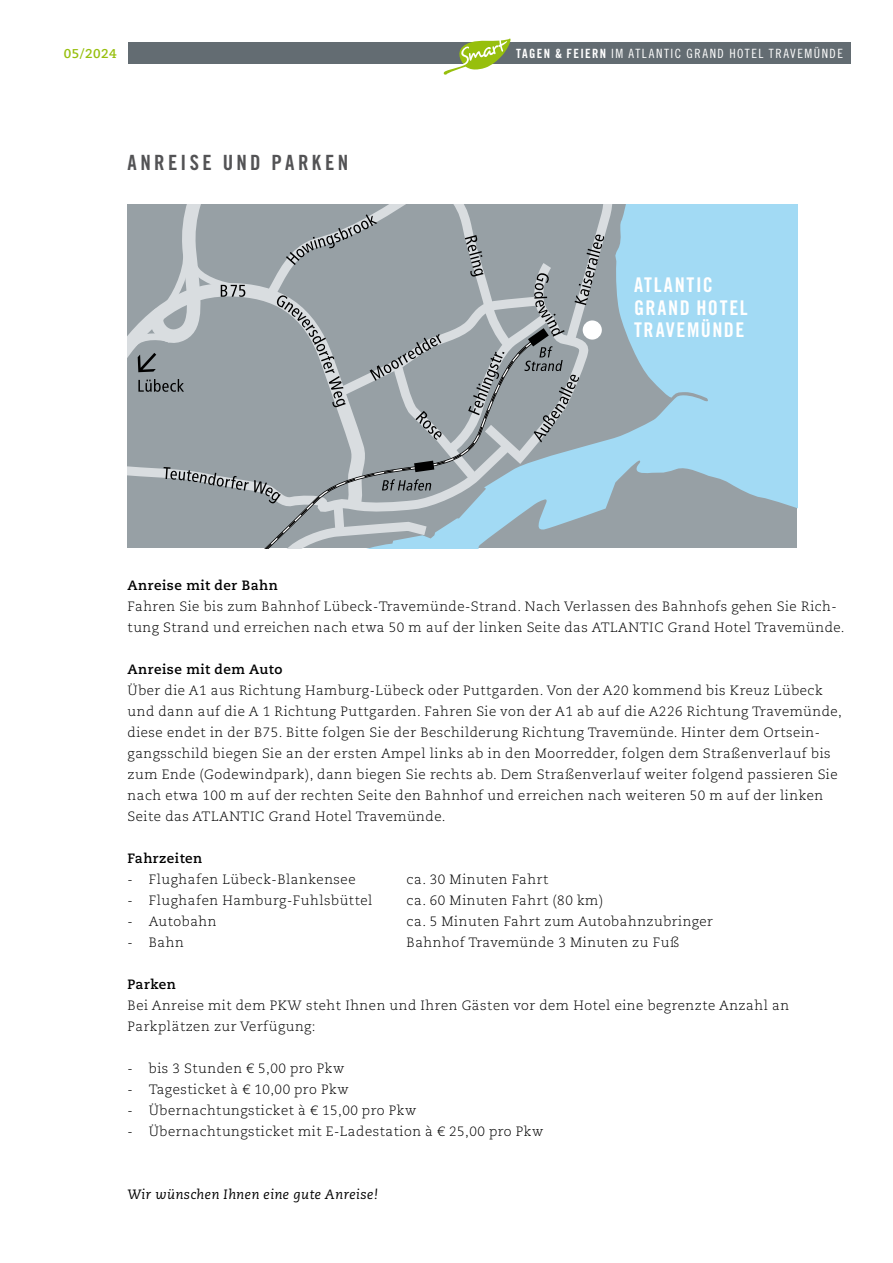
<style>
.page{position:relative;width:893px;height:1263px;background:#fff}
.page>*{position:absolute;margin:0;border:0;box-sizing:border-box;transform-origin:0 0}
.t1{font:21px "Trade Gothic LT Pro Bd Cn 20";letter-spacing:.16em;color:#535355}
.t2{font:20.25px/22.5px "Trade Gothic Bold Cond Twenty";letter-spacing:.08em;color:#fff}
.t3{font:300 13.5px/21px "Caecilia LT Pro 45";letter-spacing:.04em;color:#000}
.t4{font:700 13.5px "Caecilia LT Pro 75";letter-spacing:.04em;color:#000}
.t5{font:italic 13.5px "Caecilia LT Pro 56";letter-spacing:.04em;color:#000}
.t6{font:12.75px "Trade Gothic LT Std Cn 18";letter-spacing:.12em;color:#fff}
.t7{font:700 12.75px "Caecilia LT Pro 75";letter-spacing:.04em;color:#97bf0d}
.s1{font-family:"Trade Gothic LT Pro Bd Cn 20"}
</style>
<div class="page">
<div style="left:128px;top:43px;width:722px;height:21px;background:#636c72"></div>
<svg style="left:443px;top:38px;width:68px;height:37px"></svg>
<svg style="left:620px;top:204px;width:177px;height:344px;background:#9fcbe0"></svg>
<svg style="left:128px;top:204px;width:492px;height:344px;background:#9ca7ac"></svg>
<p class="t7" style="left:64px;top:45px;width:54px">05/2024</p>
<p class="t6" style="left:516px;top:46px;width:328px"><span class="s1">TAGEN &amp; FEIERN</span> IM ATLANTIC GRAND HOTEL TRAVEMÜNDE</p>
<h1 class="t1" style="left:128px;top:150px;width:222px">ANREISE UND PARKEN</h1>
<h2 class="t2" style="left:634px;top:274px;width:115px">ATLANTIC<br>GRAND HOTEL<br>TRAVEMÜNDE</h2>
<p class="t4" style="left:128px;top:576px;width:152px">Anreise mit der Bahn</p>
<p class="t3" style="left:128px;top:596px;width:719px">Fahren Sie bis zum Bahnhof Lübeck-Travemünde-Strand. Nach Verlassen des Bahnhofs gehen Sie Rich&shy;tung Strand und erreichen nach etwa 50 m auf der linken Seite das ATLANTIC Grand Hotel Travemünde.</p>
<p class="t4" style="left:128px;top:660px;width:156px">Anreise mit dem Auto</p>
<p class="t3" style="left:128px;top:680px;width:716px">Über die A1 aus Richtung Hamburg-Lübeck oder Puttgarden. Von der A20 kommend bis Kreuz Lübeck und dann auf die A 1 Richtung Puttgarden. Fahren Sie von der A1 ab auf die A226 Richtung Travemünde, diese endet in der B75. Bitte folgen Sie der Beschilderung Richtung Travemünde. Hinter dem Ortsein&shy;gangsschild biegen Sie an der ersten Ampel links ab in den Moorredder, folgen dem Straßenverlauf bis zum Ende (Godewindpark), dann biegen Sie rechts ab. Dem Straßenverlauf weiter folgend passieren Sie nach etwa 100 m auf der rechten Seite den Bahnhof und erreichen nach weiteren 50 m auf der linken Seite das ATLANTIC Grand Hotel Travemünde.</p>
<p class="t4" style="left:128px;top:849px;width:76px">Fahrzeiten</p>
<p class="t3" style="left:128px;top:869px;width:230px">- Flughafen Lübeck-Blankensee</p>
<p class="t3" style="left:407px;top:869px;width:143px">ca. 30 Minuten Fahrt</p>
<p class="t3" style="left:128px;top:890px;width:246px">- Flughafen Hamburg-Fuhlsbüttel</p>
<p class="t3" style="left:407px;top:890px;width:198px">ca. 60 Minuten Fahrt (80 km)</p>
<p class="t3" style="left:128px;top:911px;width:91px">- Autobahn</p>
<p class="t3" style="left:407px;top:911px;width:308px">ca. 5 Minuten Fahrt zum Autobahnzubringer</p>
<p class="t3" style="left:128px;top:932px;width:58px">- Bahn</p>
<p class="t3" style="left:407px;top:932px;width:274px">Bahnhof Travemünde 3 Minuten zu Fuß</p>
<p class="t4" style="left:128px;top:975px;width:50px">Parken</p>
<p class="t3" style="left:128px;top:995px;width:663px">Bei Anreise mit dem PKW steht Ihnen und Ihren Gästen vor dem Hotel eine begrenzte Anzahl an<br>Parkplätzen zur Verfügung:</p>
<p class="t3" style="left:128px;top:1058px;width:218px">- bis 3 Stunden € 5,00 pro Pkw</p>
<p class="t3" style="left:128px;top:1079px;width:222px">- Tagesticket à € 10,00 pro Pkw</p>
<p class="t3" style="left:128px;top:1100px;width:290px">- Übernachtungsticket à € 15,00 pro Pkw</p>
<p class="t3" style="left:128px;top:1121px;width:417px">- Übernachtungsticket mit E-Ladestation à € 25,00 pro Pkw</p>
<p class="t5" style="left:128px;top:1186px;width:252px">Wir wünschen Ihnen eine gute Anreise!</p>
</div>
